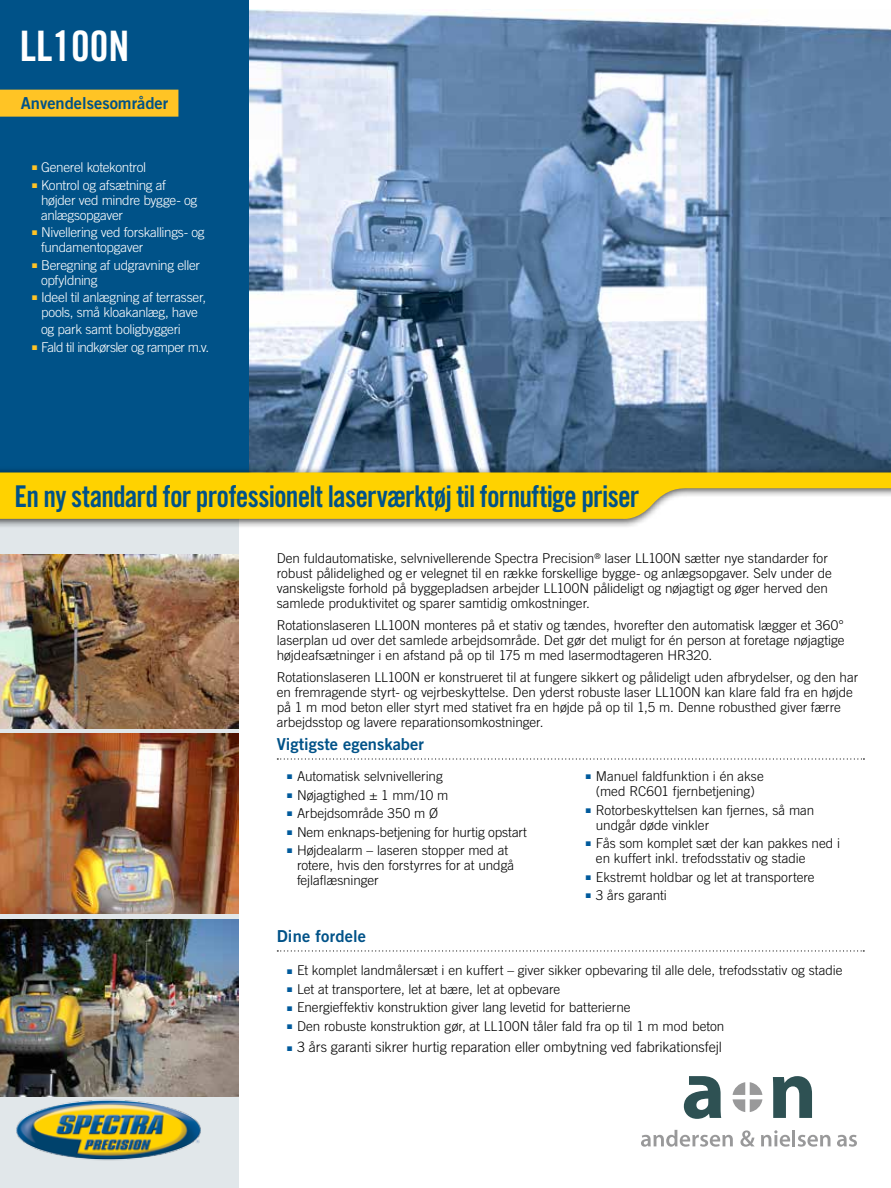
<style>
.page{position:relative;width:891px;height:1188px;background:#fff}
.page>*{position:absolute;margin:0;border:0;box-sizing:border-box;transform-origin:0 0}
.t1{font:42px "Trade Gothic LT Std Bd Cn 20";color:#fff}
.t2{font:30px "Trade Gothic LT Std Bd Cn 20";letter-spacing:-.025em;color:#005288;scale:.95 1}
.t3{font:16.5px "Trade Gothic LT Std Bd 2";color:#005288}
.t4{font:300 14.25px "Trade Gothic LT Std";letter-spacing:-.005em;color:#000}
.t5{font:300 13.5px/15px "Trade Gothic LT Std";letter-spacing:-.005em;color:#000}
.t6{font:300 13.5px/15px "Trade Gothic LT Std";letter-spacing:-.025em;color:#fff}
.s1{color:#ffc425}
.s2{color:#005a9c}
</style>
<div class="page">
<img style="left:249px;top:10px;width:642px;height:456px">
<div style="left:0;top:459px;width:238px;height:729px;background:#e1e7ea"></div>
<div style="left:0;top:0;width:249px;height:498px;background:#005288"></div>
<div style="left:0;top:90px;width:178px;height:27px;background:#ffc425"></div>
<div style="left:0;top:466px;width:891px;height:63px;background:#000;opacity:.75"></div>
<svg style="left:0;top:472px;width:891px;height:49px;background:#f6d32f"></svg>
<svg style="left:277px;top:758px;width:587px;height:2px"></svg>
<svg style="left:277px;top:950px;width:587px;height:2px"></svg>
<img style="left:0;top:919px;width:238px;height:178px">
<img style="left:0;top:734px;width:238px;height:180px">
<img style="left:2px;top:1093px;width:213px;height:68px">
<svg style="left:733px;top:1082px;width:29px;height:30px"></svg>
<svg style="left:684px;top:1076px;width:37px;height:43px"></svg>
<svg style="left:773px;top:1076px;width:39px;height:42px"></svg>
<svg style="left:641px;top:1130px;width:92px;height:17px"></svg>
<svg style="left:740px;top:1130px;width:15px;height:17px"></svg>
<svg style="left:761px;top:1130px;width:29px;height:17px"></svg>
<hr style="left:792px;top:1130px;width:3px;height:16px;background:#99999a">
<svg style="left:798px;top:1135px;width:32px;height:12px"></svg>
<svg style="left:837px;top:1135px;width:20px;height:12px"></svg>
<img style="left:0;top:554px;width:238px;height:175px">
<h1 class="t1" style="left:20px;top:20px;width:111px">LL100N</h1>
<p class="t3" style="left:21px;top:92px;width:149px">Anvendelsesområder</p>
<p class="t6" style="left:32px;top:160px;width:116px"><span class="s1">■</span> Generel kotekontrol</p>
<p class="t6" style="left:41px;top:177px;width:158px;text-indent:-9px"><span class="s1">■</span> Kontrol og afsætning af højder ved mindre bygge- og anlægsopgaver</p>
<p class="t6" style="left:41px;top:225px;width:165px;text-indent:-9px"><span class="s1">■</span> Nivellering ved forskallings- og fundamentopgaver</p>
<p class="t6" style="left:41px;top:257px;width:160px;text-indent:-9px"><span class="s1">■</span> Beregning af udgravning eller opfyldning</p>
<p class="t6" style="left:32px;top:290px;width:176px;text-align:center"><span class="s1">■</span> Ideel til anlægning af terrasser, pools, små kloakanlæg, have</p>
<p class="t6" style="left:41px;top:322px;width:141px">og park samt boligbyggeri</p>
<p class="t6" style="left:32px;top:339px;width:179px"><span class="s1">■</span> Fald til indkørsler og ramper m.v.</p>
<h2 class="t2" style="left:14px;top:478px;width:659px">En ny standard for professionelt laserværktøj til fornuftige priser</h2>
<p class="t5" style="left:277px;top:551px;width:557px">Den fuldautomatiske, selvnivellerende Spectra Precision<sup>®</sup> laser LL100N sætter nye standarder for robust pålidelighed og er velegnet til en række forskellige bygge- og anlægsopgaver. Selv under de vanskeligste forhold på byggepladsen arbejder LL100N pålideligt og nøjagtigt og øger herved den samlede produktivitet og sparer samtidig omkostninger.</p>
<p class="t5" style="left:277px;top:618px;width:569px;text-align:justify">Rotationslaseren LL100N monteres på et stativ og tændes, hvorefter den automatisk lægger et 360° laserplan ud over det samlede arbejdsområde. Det gør det muligt for én person at foretage nøjagtige højdeafsætninger i en afstand på op til 175 m med lasermodtageren HR320.</p>
<p class="t5" style="left:277px;top:669px;width:583px">Rotationslaseren LL100N er konstrueret til at fungere sikkert og pålideligt uden afbrydelser, og den har en fremragende styrt- og vejrbeskyttelse. Den yderst robuste laser LL100N kan klare fald fra en højde på 1 m mod beton eller styrt med stativet fra en højde på op til 1,5 m. Denne robusthed giver færre arbejdsstop og lavere reparationsomkostninger.</p>
<p class="t3" style="left:277px;top:734px;width:149px">Vigtigste egenskaber</p>
<p class="t5" style="left:287px;top:769px;width:157px"><span class="s2">■</span> Automatisk selvnivellering</p>
<p class="t5" style="left:287px;top:787px;width:163px"><span class="s2">■</span> Nøjagtighed ± 1 mm/10 m</p>
<p class="t5" style="left:287px;top:806px;width:153px"><span class="s2">■</span> Arbejdsområde 350 m Ø</p>
<p class="t5" style="left:287px;top:824px;width:242px"><span class="s2">■</span> Nem enknaps-betjening for hurtig opstart</p>
<p class="t5" style="left:297px;top:843px;width:219px;text-indent:-10px"><span class="s2">■</span> Højdealarm – laseren stopper med at rotere, hvis den forstyrres for at undgå fejlaflæsninger</p>
<p class="t3" style="left:277px;top:926px;width:91px">Dine fordele</p>
<p class="t5" style="left:586px;top:769px;width:179px;text-align:center"><span class="s2">■</span> Manuel faldfunktion i én akse (med RC601 fjernbetjening)</p>
<p class="t5" style="left:596px;top:802px;width:220px;text-indent:-10px"><span class="s2">■</span> Rotorbeskyttelsen kan fjernes, så man undgår døde vinkler</p>
<p class="t5" style="left:596px;top:836px;width:246px;text-indent:-10px"><span class="s2">■</span> Fås som komplet sæt der kan pakkes ned i en kuffert inkl. trefodsstativ og stadie</p>
<p class="t5" style="left:586px;top:869px;width:230px"><span class="s2">■</span> Ekstremt holdbar og let at transportere</p>
<p class="t5" style="left:586px;top:888px;width:82px"><span class="s2">■</span> 3 års garanti</p>
<p class="t5" style="left:287px;top:963px;width:557px"><span class="s2">■</span> Et komplet landmålersæt i en kuffert – giver sikker opbevaring til alle dele, trefodsstativ og stadie</p>
<p class="t5" style="left:287px;top:981px;width:275px"><span class="s2">■</span> Let at transportere, let at bære, let at opbevare</p>
<p class="t5" style="left:287px;top:1000px;width:345px"><span class="s2">■</span> Energieffektiv konstruktion giver lang levetid for batterierne</p>
<p class="t5" style="left:287px;top:1018px;width:439px"><span class="s2">■</span> Den robuste konstruktion gør, at LL100N tåler fald fra op til 1 m mod beton</p>
<p class="t4" style="left:287px;top:1039px;width:436px"><span class="s2">■</span> 3 års garanti sikrer hurtig reparation eller ombytning ved fabrikationsfejl</p>
</div>
